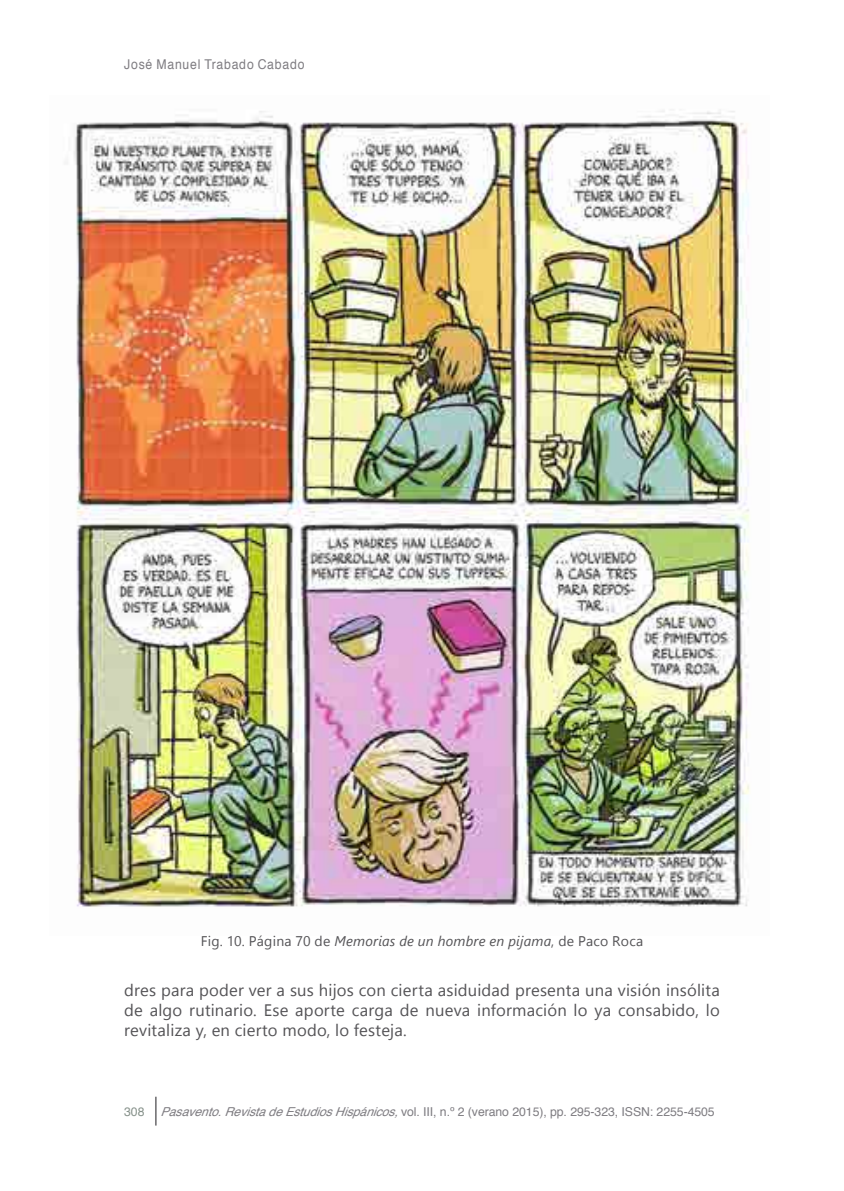
<style>
.page{position:relative;width:844px;height:1191px;background:#fff}
.page>*{position:absolute;margin:0;border:0;box-sizing:border-box;transform-origin:0 0}
.t1{font:16.62px/20.5px "Segoe UI";letter-spacing:.01em;color:#545356;text-align:justify}
.t2{font:14px "Segoe UI";letter-spacing:.015em;color:#545356}
.t3{font:13.47px "Helvetica";letter-spacing:.06em;color:#7e7c81;scale:.91 1}
.t4{font:12.25px "Helvetica";letter-spacing:-.005em;color:#7e7c81}
.t5{font:12.25px "Helvetica";color:#87928b}
.s1{font-style:italic}
</style>
<div class="page">
<svg style="left:155px;top:1096px;width:1px;height:29px"></svg>
<img style="left:65px;top:110px;width:685px;height:797px">
<p class="t3" style="left:124px;top:54px;width:200px">José Manuel Trabado Cabado</p>
<p class="t2" style="left:201px;top:930px;width:444px">Fig. 10. Página 70 de <span class="s1">Memorias de un hombre en pijama</span>, de Paco Roca</p>
<p class="t1" style="left:124px;top:978px;width:597px">dres para poder ver a sus hijos con cierta asiduidad presenta una visión insólita de algo rutinario. Ese aporte carga de nueva información lo ya consabido, lo revitaliza y, en cierto modo, lo festeja.</p>
<p class="t5" style="left:124px;top:1102px;width:22px">308</p>
<p class="t4" style="left:160px;top:1102px;width:555px"><span class="s1">Pasavento.RevistadeEstudiosHispánicos,</span>vol. III, n.º 2 (verano 2015), pp. 295-323, ISSN: 2255-4505</p>
</div>
